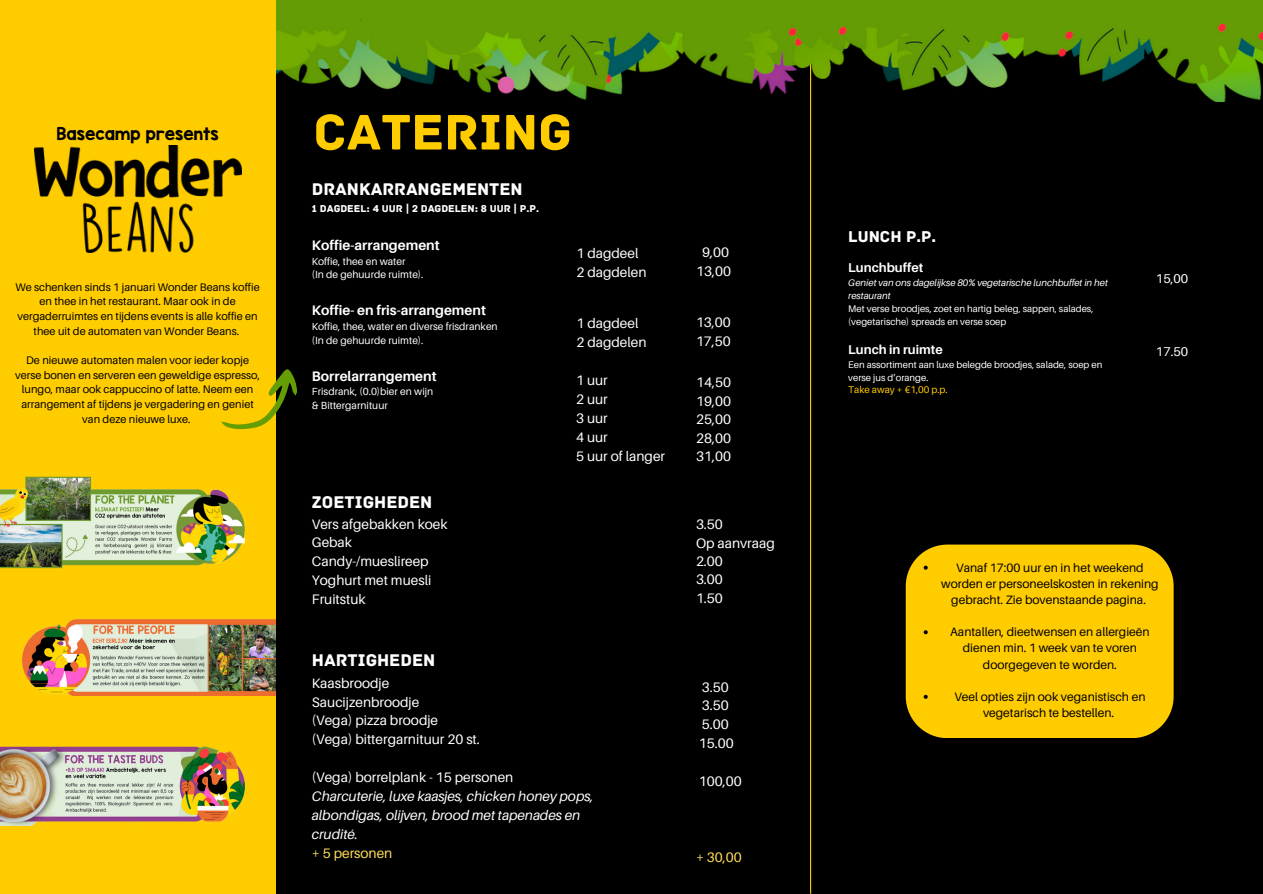
<style>
.page{position:relative;width:1263px;height:894px;background:#fff}
.page>*{position:absolute;margin:0;border:0;box-sizing:border-box;transform-origin:0 0}
.t1{font:52.5px "Archive";color:#fc0}
.t2{font:17.85px "Archive";color:#fff}
.t3{font:16.5px "Archive";color:#fff}
.t4{font:14.85px "KG Blank Space Solid";color:#000}
.t5{font:13.8px/18.9px "Aileron";color:#fff}
.t6{font:italic 13.8px/18.9px "Aileron";color:#fff}
.t7{font:700 13.8px "Aileron";color:#fff}
.t8{font:13.8px "Aileron";color:#ffde59}
.t9{font:700 12.75px "Aileron";color:#fff}
.t10{font:12.75px "Aileron";color:#fff}
.t11{font:12.15px/16.2px "Aileron";color:#000;text-align:center}
.t12{font:10.95px/14.7px "Aileron";color:#000;text-align:center}
.t13{font:10.5px "Archive";color:#fff}
.t14{font:10.35px "Aileron";color:#fff}
.t15{font:9.75px "Aileron";color:#fc0}
.t16{font:9.6px/12.8px "Aileron";color:#fff}
.t17{font:italic 9.6px/12.8px "Aileron";color:#fff}
.s1{font-style:normal}
</style>
<div class="page">
<div style="left:0;top:0;width:1263px;height:893px;background:#000"></div>
<hr style="left:810px;top:0;width:1px;height:893px;background:#fc0">
<img style="left:276px;top:0;width:987px;height:101px">
<div style="left:0;top:0;width:275px;height:893px;background:#fc0"></div>
<img style="left:0;top:746px;width:246px;height:79px">
<img style="left:21px;top:619px;width:254px;height:76px">
<img style="left:0;top:476px;width:245px;height:92px">
<img style="left:34px;top:146px;width:207px;height:106px">
<div style="left:906px;top:544px;width:268px;height:194px;background:#fc0"></div>
<svg style="left:221px;top:353px;width:76px;height:92px"></svg>
<svg style="left:924px;top:565px;width:4px;height:4px"></svg>
<svg style="left:924px;top:630px;width:4px;height:4px"></svg>
<svg style="left:924px;top:694px;width:4px;height:4px"></svg>
<h3 class="t4" style="left:56px;top:123px;width:164px">Basecamp presents</h3>
<p class="t12" style="left:15px;top:279px;width:246px">We schenken sinds 1 januari Wonder Beans koffie en thee in het restaurant. Maar ook in de vergaderruimtes en tijdens events is alle koffie en thee uit de automaten van Wonder Beans.</p>
<p class="t12" style="left:15px;top:352px;width:247px">De nieuwe automaten malen voor ieder kopje verse bonen en serveren een geweldige espresso, lungo, maar ook cappuccino of latte. Neem een arrangement af tijdens je vergadering en geniet van deze nieuwe luxe.</p>
<p class="t1" style="left:313px;top:101px;width:260px">CATERING</p>
<h1 class="t2" style="left:312px;top:178px;width:212px">DRANKARRANGEMENTEN</h1>
<p class="t13" style="left:312px;top:202px;width:229px">1 DAGDEEL: 4 UUR | 2 DAGDELEN: 8 UUR | P.P.</p>
<p class="t7" style="left:312px;top:236px;width:129px">Koffie-arrangement</p>
<p class="t14" style="left:312px;top:254px;width:95px">Koffie, thee en water</p>
<p class="t14" style="left:312px;top:268px;width:113px">(In de gehuurde ruimte).</p>
<p class="t7" style="left:312px;top:302px;width:176px">Koffie- en fris-arrangement</p>
<p class="t14" style="left:312px;top:320px;width:187px">Koffie, thee, water en diverse frisdranken</p>
<p class="t14" style="left:312px;top:333px;width:113px">(In de gehuurde ruimte).</p>
<p class="t7" style="left:312px;top:367px;width:126px">Borrelarrangement</p>
<p class="t14" style="left:312px;top:385px;width:123px">Frisdrank, (0.0)bier en wijn</p>
<p class="t14" style="left:312px;top:399px;width:77px">&amp; Bittergarnituur</p>
<h2 class="t2" style="left:312px;top:491px;width:122px">ZOETIGHEDEN</h2>
<h2 class="t5" style="left:312px;top:514px;width:137px">Vers afgebakken koek<br>Gebak<br>Candy-/mueslireep<br>Yoghurt met muesli</h2>
<p class="t5" style="left:312px;top:589px;width:55px">Fruitstuk</p>
<p class="t5" style="left:576px;top:243px;width:64px">1 dagdeel</p>
<p class="t5" style="left:576px;top:262px;width:72px">2 dagdelen</p>
<p class="t5" style="left:576px;top:313px;width:64px">1 dagdeel</p>
<p class="t5" style="left:576px;top:332px;width:72px">2 dagdelen</p>
<p class="t5" style="left:702px;top:242px;width:28px">9,00</p>
<p class="t5" style="left:696px;top:261px;width:36px">13,00</p>
<h4 class="t5" style="left:696px;top:313px;width:36px">13,00</h4>
<h4 class="t5" style="left:696px;top:331px;width:36px">17,50</h4>
<p class="t5" style="left:576px;top:370px;width:91px">1 uur<br>2 uur<br>3 uur<br>4 uur<br>5 uur of langer</p>
<h2 class="t5" style="left:696px;top:373px;width:36px;line-height:18.5px;text-align:justify">14,50<br>19,00<br>25,00<br>28,00<br>31,00</h2>
<h3 class="t5" style="left:696px;top:514px;width:80px;line-height:18.5px">3.50<br>Op aanvraag<br>2.00<br>3.00</h3>
<p class="t5" style="left:696px;top:588px;width:28px">1.50</p>
<p class="t2" style="left:312px;top:649px;width:125px">HARTIGHEDEN</p>
<p class="t5" style="left:312px;top:673px;width:170px">Kaasbroodje<br>Saucijzenbroodje<br>(Vega) pizza broodje (Vega) bittergarnituur 20 st.</p>
<p class="t6" style="left:312px;top:767px;width:283px"><span class="s1">(Vega) borrelplank - 15 personen<br></span>Charcuterie, luxe kaasjes, chicken honey pops, albondigas, olijven, brood met tapenades en crudité.</p>
<p class="t8" style="left:312px;top:844px;width:82px">+ 5 personen</p>
<p class="t5" style="left:702px;top:676px;width:28px;text-align:justify">3.50<br>3.50<br>5.00</p>
<p class="t5" style="left:699px;top:733px;width:36px">15.00</p>
<p class="t5" style="left:699px;top:771px;width:44px">100,00</p>
<p class="t8" style="left:696px;top:848px;width:47px">+ 30,00</p>
<p class="t3" style="left:848px;top:226px;width:89px">LUNCH P.P.</p>
<h3 class="t9" style="left:848px;top:260px;width:77px">Lunchbuffet</h3>
<p class="t17" style="left:848px;top:276px;width:261px">Geniet van ons dagelijkse 80% vegetarische lunchbuffet in het restaurant</p>
<h3 class="t16" style="left:848px;top:302px;width:247px">Met verse broodjes, zoet en hartig beleg, sappen, salades, (vegetarische) spreads en verse soep</h3>
<p class="t9" style="left:848px;top:341px;width:96px">Lunch in ruimte</p>
<h3 class="t16" style="left:848px;top:358px;width:256px">Een assortiment aan luxe belegde broodjes, salade, soep en verse jus d’orange.</h3>
<h3 class="t15" style="left:848px;top:384px;width:101px">Take away + €1,00 p.p.</h3>
<p class="t10" style="left:1156px;top:270px;width:34px">15,00</p>
<h3 class="t10" style="left:1156px;top:343px;width:34px">17.50</h3>
<h3 class="t11" style="left:941px;top:559px;width:219px">Vanaf 17:00 uur en in het weekend worden er personeelskosten in rekening gebracht. Zie bovenstaande pagina.</h3>
<p class="t11" style="left:950px;top:623px;width:201px">Aantallen, dieetwensen en allergieën dienen min. 1 week van te voren doorgegeven te worden.</p>
<h3 class="t11" style="left:954px;top:688px;width:193px">Veel opties zijn ook veganistisch en vegetarisch te bestellen.</h3>
</div>
